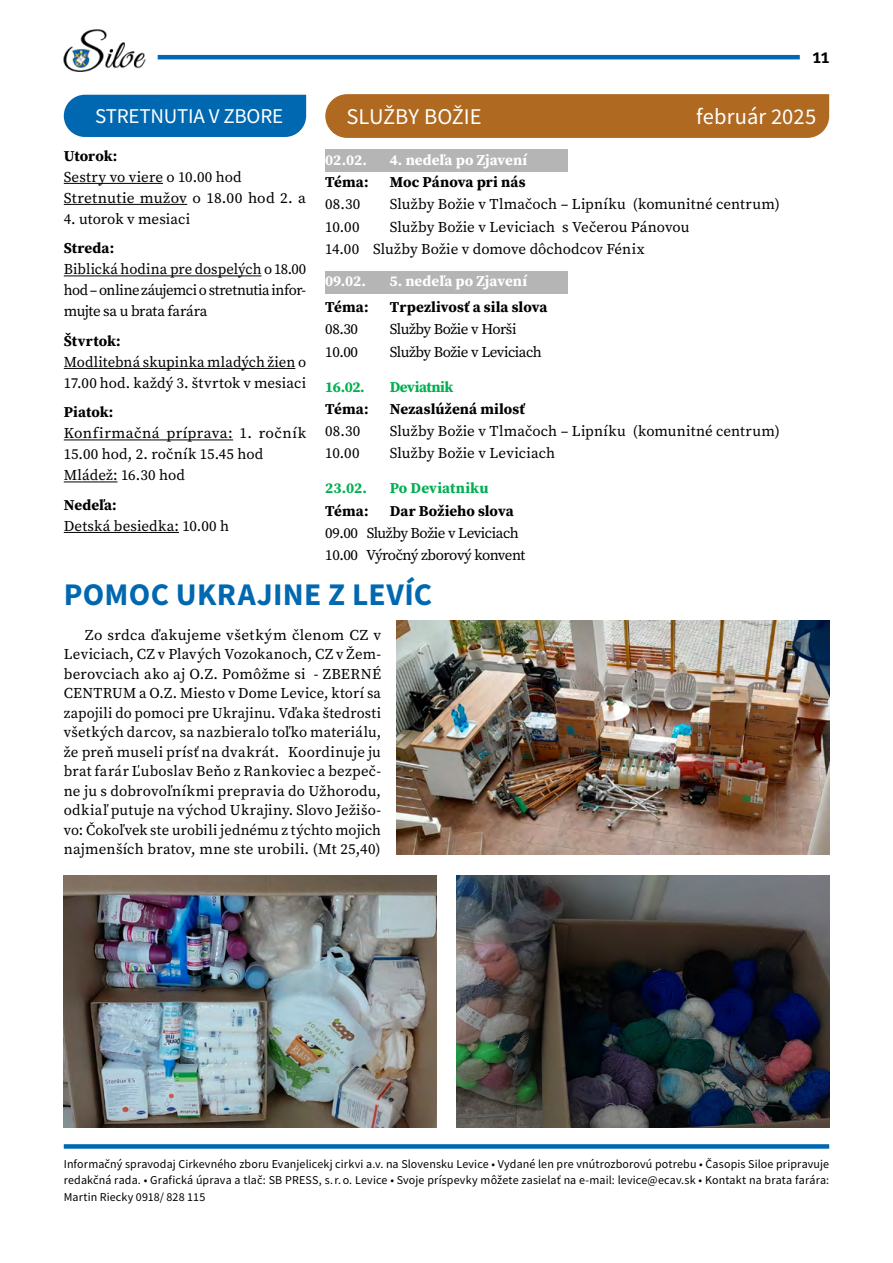
<style>
.page{position:relative;width:893px;height:1263px;background:#fff}
.page>*{position:absolute;margin:0;border:0;box-sizing:border-box;transform-origin:0 0}
.t1{font:700 31.5px "Source Sans Pro";letter-spacing:.01em;color:#0068b0}
.t2{font:22.5px "Source Sans Pro";color:#fff}
.t3{font:21px "Source Sans Pro";letter-spacing:-.01em;color:#fff}
.t4{font:15px/19.5px "Source Serif Pro";color:#000}
.t5{font:700 15px "Source Serif Pro";letter-spacing:.005em;color:#000}
.t6{font:15px/22.2px "Source Serif Pro";letter-spacing:-.03em;color:#000}
.t7{font:700 15px "Source Serif Pro";color:#fff}
.t8{font:700 15px "Source Serif Pro";letter-spacing:-.005em;color:#00af50}
.t9{font:700 15px "Source Serif Pro";letter-spacing:-.03em;color:#00af50}
.t10{font:700 15px "Bitter";color:#000}
.t11{font:12px/16.5px "Source Sans Pro";letter-spacing:.01em;color:#000;text-align:justify}
</style>
<div class="page">
<img style="left:64px;top:29px;width:82px;height:43px">
<hr style="left:158px;top:55px;width:642px;height:4px;background:#0068b0">
<div style="left:64px;top:95px;width:242px;height:42px;background:#0068b0"></div>
<hr style="left:64px;top:183px;width:99px;height:1px;background:#000">
<hr style="left:64px;top:204px;width:123px;height:1px;background:#000">
<hr style="left:64px;top:275px;width:198px;height:1px;background:#000">
<hr style="left:64px;top:368px;width:231px;height:1px;background:#000">
<hr style="left:64px;top:440px;width:169px;height:1px;background:#000">
<hr style="left:64px;top:482px;width:54px;height:1px;background:#000">
<hr style="left:64px;top:532px;width:115px;height:1px;background:#000">
<div style="left:325px;top:94px;width:504px;height:44px;background:#af6920"></div>
<div style="left:64px;top:1144px;width:765px;height:5px;background:#0068b0"></div>
<div style="left:325px;top:149px;width:243px;height:23px;background:#b5b5b5"></div>
<div style="left:325px;top:271px;width:242px;height:22px;background:#b5b5b5"></div>
<img style="left:397px;top:620px;width:432px;height:234px">
<img style="left:64px;top:875px;width:373px;height:252px">
<img style="left:456px;top:875px;width:373px;height:252px">
<h3 class="t3" style="left:95px;top:103px;width:189px">STRETNUTIA V ZBORE</h3>
<p class="t5" style="left:64px;top:145px;width:55px">Utorok:</p>
<p class="t4" style="left:64px;top:166px;width:244px;line-height:21px">Sestry vo viere o 10.00 hod<br>Stretnutie mužov o 18.00 hod 2. a</p>
<p class="t4" style="left:64px;top:209px;width:128px">4. utorok v mesiaci</p>
<p class="t5" style="left:64px;top:238px;width:52px">Streda:</p>
<p class="t4" style="left:64px;top:259px;width:244px;line-height:21px;text-align:justify">Biblická hodina pre dospelých o 18.00 hod – online záujemci o stretnutia infor&shy;mujte sa u brata farára</p>
<p class="t5" style="left:64px;top:330px;width:58px">Štvrtok:</p>
<p class="t4" style="left:64px;top:351px;width:244px;line-height:21px">Modlitebná skupinka mladých žien o<br>17.00 hod. každý 3. štvrtok v mesiaci</p>
<p class="t5" style="left:64px;top:402px;width:51px">Piatok:</p>
<p class="t4" style="left:64px;top:423px;width:244px;line-height:21px">Konfirmačná príprava: 1. ročník<br>15.00 hod, 2. ročník 15.45 hod<br>Mládež: 16.30 hod</p>
<p class="t5" style="left:64px;top:494px;width:54px">Nedeľa:</p>
<p class="t4" style="left:64px;top:516px;width:167px">Detská besiedka: 10.00 h</p>
<p class="t10" style="left:813px;top:46px;width:18px">11</p>
<h2 class="t2" style="left:347px;top:102px;width:136px">SLUŽBY BOŽIE</h2>
<h2 class="t2" style="left:696px;top:102px;width:122px">február 2025</h2>
<p class="t7" style="left:325px;top:149px;width:43px">02.02.</p>
<p class="t7" style="left:390px;top:149px;width:139px">4. nedeľa po Zjavení</p>
<p class="t5" style="left:325px;top:172px;width:45px">Téma:</p>
<p class="t5" style="left:390px;top:172px;width:137px">Moc Pánova pri nás</p>
<p class="t4" style="left:325px;top:194px;width:37px">08.30</p>
<p class="t4" style="left:390px;top:194px;width:391px">Služby Božie v Tlmačoch – Lipníku (komunitné centrum)</p>
<p class="t4" style="left:325px;top:217px;width:36px">10.00</p>
<p class="t4" style="left:325px;top:215px;width:366px;line-height:22.2px;text-indent:64px">Služby Božie v Leviciach s Večerou Pánovou<br>14.00 Služby Božie v domove dôchodcov Fénix</p>
<p class="t7" style="left:325px;top:271px;width:43px">09.02.</p>
<p class="t7" style="left:389px;top:271px;width:139px">5. nedeľa po Zjavení</p>
<p class="t5" style="left:325px;top:297px;width:45px">Téma:</p>
<p class="t5" style="left:390px;top:297px;width:159px">Trpezlivosť a sila slova</p>
<p class="t4" style="left:325px;top:319px;width:34px">08.30</p>
<p class="t6" style="left:390px;top:318px;width:128px">Služby Božie v Horši</p>
<p class="t4" style="left:325px;top:342px;width:34px">10.00</p>
<p class="t6" style="left:390px;top:340px;width:154px">Služby Božie v Leviciach</p>
<p class="t8" style="left:325px;top:376px;width:41px">16.02.</p>
<p class="t9" style="left:390px;top:376px;width:65px">Deviatnik</p>
<p class="t5" style="left:325px;top:398px;width:45px">Téma:</p>
<p class="t5" style="left:390px;top:398px;width:136px">Nezaslúžená milosť</p>
<p class="t4" style="left:325px;top:421px;width:37px">08.30</p>
<p class="t4" style="left:390px;top:421px;width:391px">Služby Božie v Tlmačoch – Lipníku (komunitné centrum)</p>
<p class="t4" style="left:325px;top:443px;width:36px">10.00</p>
<p class="t4" style="left:390px;top:443px;width:167px">Služby Božie v Leviciach</p>
<p class="t8" style="left:325px;top:478px;width:43px">23.02.</p>
<p class="t8" style="left:390px;top:478px;width:100px">Po Deviatniku</p>
<p class="t5" style="left:325px;top:500px;width:45px">Téma:</p>
<p class="t5" style="left:390px;top:500px;width:126px">Dar Božieho slova</p>
<p class="t6" style="left:325px;top:522px;width:202px">09.00 Služby Božie v Leviciach<br>10.00 Výročný zborový konvent</p>
<h1 class="t1" style="left:64px;top:573px;width:370px">POMOC UKRAJINE Z LEVÍC</h1>
<p class="t4" style="left:64px;top:625px;width:319px;text-align:justify;text-indent:21px">Zo srdca ďakujeme všetkým členom CZ v Leviciach, CZ v Plavých Vozokanoch, CZ v Žem&shy;berovciach ako aj O.Z. Pomôžme si - ZBERNÉ CENTRUM a O.Z. Miesto v Dome Levice, ktorí sa zapojili do pomoci pre Ukrajinu. Vďaka štedrosti všetkých darcov, sa nazbieralo toľko materiálu, že preň museli prísť na dvakrát. Koordinuje ju brat farár Ľuboslav Beňo z Rankoviec a bezpeč&shy;ne ju s dobrovoľníkmi prepravia do Užhorodu, odkiaľ putuje na východ Ukrajiny. Slovo Ježišo&shy;vo: Čokoľvek ste urobili jednému z týchto mojich najmenších bratov, mne ste urobili. (Mt 25,40)</p>
<p class="t11" style="left:64px;top:1156px;width:767px">Informačný spravodaj Cirkevného zboru Evanjelicekj cirkvi a.v. na Slovensku Levice • Vydané len pre vnútrozborovú potrebu • Časopis Siloe pripravuje redakčná rada. • Grafická úprava a tlač: SB PRESS, s.r.o. Levice • Svoje príspevky môžete zasielať na e-‑ mail: levice@ecav.sk • Kontakt na brata farára:<br>Martin Riecky 0918/ 828 115</p>
</div>
